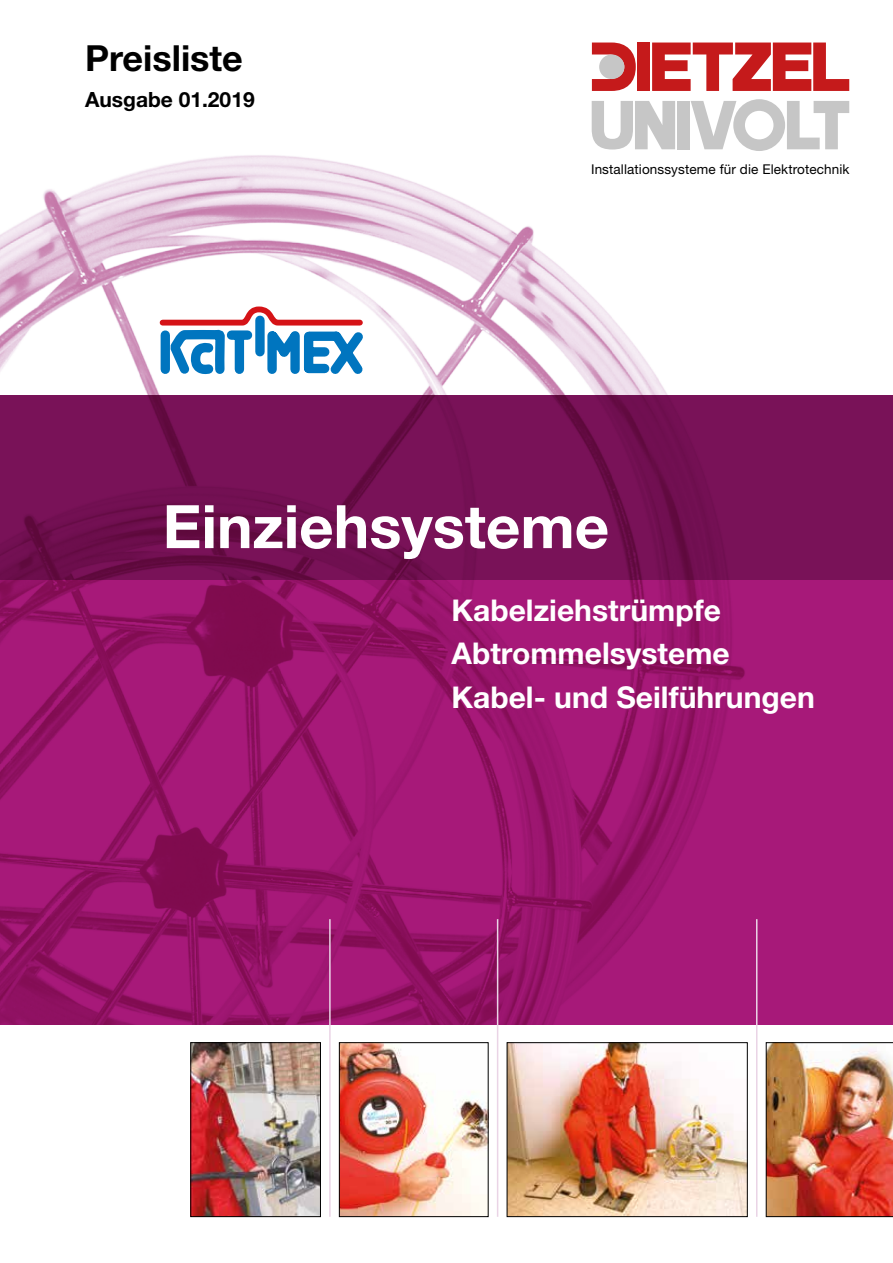
<style>
.page{position:relative;width:893px;height:1263px;background:#fff}
.page>*{position:absolute;margin:0;border:0;box-sizing:border-box;transform-origin:0 0}
.t1{font:700 60px "Helvetica Neue";color:#fff}
.t2{font:700 36px "Helvetica Neue";color:#000}
.t3{font:700 30px/43.5px "Helvetica Neue";color:#fff}
.t4{font:700 21px "Helvetica Neue";color:#000}
.t5{font:13.5px "Helvetica Neue";letter-spacing:.01em;color:#000}
</style>
<div class="page">
<div style="left:637px;top:43px;width:13px;height:48px;background:#c51a1b"></div>
<div style="left:677px;top:101px;width:12px;height:48px;background:#c6c6c6"></div>
<svg style="left:592px;top:101px;width:83px;height:46px"></svg>
<svg style="left:592px;top:43px;width:44px;height:48px"></svg>
<div style="left:599px;top:54px;width:25px;height:25px;background:#c6c6c6;border-radius:50%"></div>
<svg style="left:652px;top:43px;width:197px;height:48px"></svg>
<svg style="left:691px;top:99px;width:158px;height:48px"></svg>
<img style="left:0;top:147px;width:893px;height:878px">
<img style="left:193px;top:1044px;width:126px;height:171px">
<div style="left:191px;top:1042px;width:130px;height:175px;border:1px solid #000"></div>
<img style="left:509px;top:1044px;width:236px;height:171px">
<div style="left:507px;top:1042px;width:240px;height:175px;border:1px solid #000"></div>
<img style="left:766px;top:1042px;width:127px;height:175px">
<img style="left:341px;top:1044px;width:145px;height:171px">
<div style="left:339px;top:1042px;width:149px;height:175px;border:1px solid #000"></div>
<hr style="left:329px;top:919px;width:2px;height:298px;background:#ead4e6">
<hr style="left:497px;top:919px;width:1px;height:298px;background:#ead4e6">
<hr style="left:756px;top:919px;width:1px;height:298px;background:#ead4e6">
<svg style="left:159px;top:306px;width:204px;height:75px"></svg>
<p class="t2" style="left:85px;top:36px;width:159px">Preisliste</p>
<p class="t4" style="left:85px;top:86px;width:171px">Ausgabe 01.2019</p>
<p class="t5" style="left:591px;top:161px;width:260px">Installationssysteme für die Elektrotechnik</p>
<h1 class="t1" style="left:163px;top:490px;width:448px">Einziehsysteme</h1>
<p class="t3" style="left:451px;top:588px;width:365px">Kabelziehstrümpfe<br>Abtrommelsysteme<br>Kabel- und Seilführungen</p>
</div>
